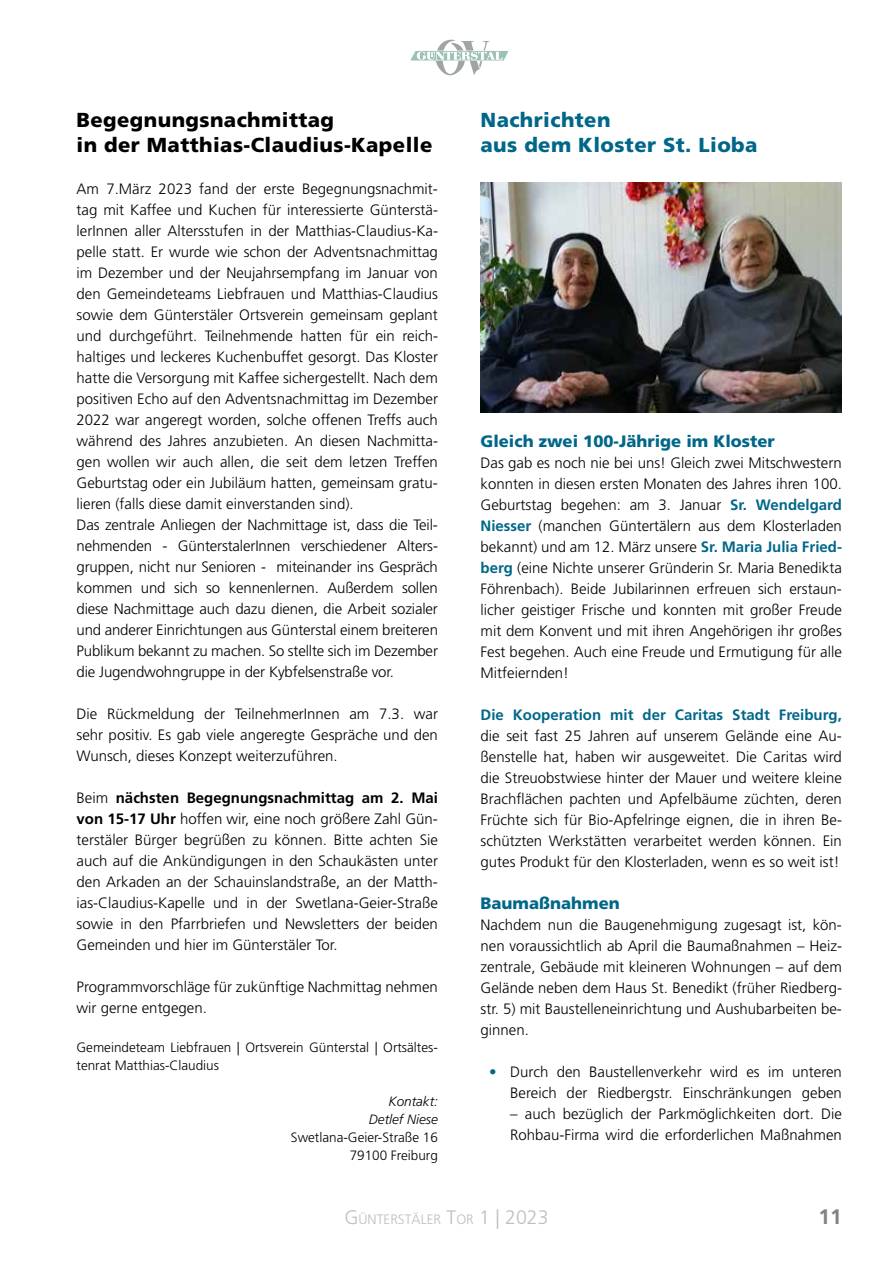
<style>
.page{position:relative;width:893px;height:1263px;background:#fff}
.page>*{position:absolute;margin:0;border:0;box-sizing:border-box;transform-origin:0 0}
.t1{font:700 21px "Frutiger LT";color:#808285}
.t2{font:900 20.25px/25.5px "Frutiger LT";letter-spacing:.02em;color:#000}
.t3{font:900 20.25px/25.5px "Frutiger LT";letter-spacing:.02em;color:#006788}
.t4{font:900 16.5px "Frutiger LT";color:#006788}
.t5{font:300 15px/21px "Frutiger LT";color:#000;text-align:justify}
.t6{font:700 15px "Frutiger LT";color:#006788}
.t7{font:300 13.65px "Frutiger LT";color:#bcbec0}
.t8{font:300 13.5px/18px "Frutiger LT";color:#000}
.t9{font:italic 300 13.5px/18px "Frutiger LT";color:#000;text-align:right}
.s1{font-weight:700}
.s2{font-weight:700;color:#006788}
.s3{color:#006788}
.s4{font-size:19.5px}
</style>
<div class="page">
<svg style="left:410px;top:40px;width:98px;height:36px"></svg>
<img style="left:480px;top:183px;width:362px;height:229px">
<h2 class="t2" style="left:77px;top:107px;width:357px">Begegnungsnachmittag<br>in der Matthias-Claudius-Kapelle</h2>
<p class="t5" style="left:77px;top:179px;width:363px;text-align:left">Am 7.März 2023 fand der erste Begegnungsnachmit&shy;tag mit Kaffee und Kuchen für interessierte Günterstä&shy;lerInnen aller Altersstufen in der Matthias-Claudius-Ka&shy;pelle statt. Er wurde wie schon der Adventsnachmittag im Dezember und der Neujahrsempfang im Januar von den Gemeindeteams Liebfrauen und Matthias-Claudius sowie dem Günterstäler Ortsverein gemeinsam geplant und durchgeführt. Teilnehmende hatten für ein reich&shy;haltiges und leckeres Kuchenbuffet gesorgt. Das Kloster hatte die Versorgung mit Kaffee sichergestellt. Nach dem positiven Echo auf den Adventsnachmittag im Dezember 2022 war angeregt worden, solche offenen Treffs auch während des Jahres anzubieten. An diesen Nachmitta&shy;gen wollen wir auch allen, die seit dem letzen Treffen Geburtstag oder ein Jubiläum hatten, gemeinsam gratu&shy;lieren (falls diese damit einverstanden sind).<br>Das zentrale Anliegen der Nachmittage ist, dass die Teil&shy;nehmenden - GünterstalerInnen verschiedener Alters&shy;gruppen, nicht nur Senioren - miteinander ins Gespräch kommen und sich so kennenlernen. Außerdem sollen diese Nachmittage auch dazu dienen, die Arbeit sozialer und anderer Einrichtungen aus Günterstal einem breiteren Publikum bekannt zu machen. So stellte sich im Dezember die Jugendwohngruppe in der Kybfelsenstraße vor.</p>
<p class="t5" style="left:77px;top:704px;width:363px">Die Rückmeldung der TeilnehmerInnen am 7.3. war sehr positiv. Es gab viele angeregte Gespräche und den Wunsch, dieses Konzept weiterzuführen.</p>
<p class="t5" style="left:77px;top:788px;width:363px">Beim <span class="s1">nächsten Begegnungsnachmittag am 2. Mai von 15-17 Uhr</span> hoffen wir, eine noch größere Zahl Gün&shy;terstäler Bürger begrüßen zu können. Bitte achten Sie auch auf die Ankündigungen in den Schaukästen unter den Arkaden an der Schauinslandstraße, an der Matth&shy;ias-Claudius-Kapelle und in der Swetlana-Geier-Straße sowie in den Pfarrbriefen und Newsletters der beiden Gemeinden und hier im Günterstäler Tor.</p>
<p class="t5" style="left:77px;top:977px;width:363px">Programmvorschläge für zukünftige Nachmittag nehmen wir gerne entgegen.</p>
<p class="t8" style="left:77px;top:1039px;width:363px">Gemeindeteam Liebfrauen | Ortsverein Günterstal | Ortsältes&shy;tenrat Matthias-Claudius</p>
<p class="t9" style="left:369px;top:1093px;width:70px">Kontakt:<br>Detlef Niese</p>
<p class="t8" style="left:291px;top:1129px;width:149px;text-align:right">Swetlana-Geier-Straße 16<br>79100 Freiburg</p>
<h2 class="t3" style="left:480px;top:107px;width:279px">Nachrichten<br>aus dem Kloster St. Lioba</h2>
<p class="t4" style="left:480px;top:431px;width:296px">Gleich zwei 100-Jährige im Kloster</p>
<p class="t5" style="left:480px;top:452px;width:363px">Das gab es noch nie bei uns! Gleich zwei Mitschwestern konnten in diesen ersten Monaten des Jahres ihren 100.<br>Geburtstag begehen: am 3. Januar <span class="s2">Sr. Wendelgard Niesser</span> (manchen Güntertälern aus dem Klosterladen bekannt) und am 12. März unsere <span class="s2">Sr. Maria Julia Fried&shy;berg</span> (eine Nichte unserer Gründerin Sr. Maria Benedikta Föhrenbach). Beide Jubilarinnen erfreuen sich erstaun&shy;licher geistiger Frische und konnten mit großer Freude mit dem Konvent und mit ihren Angehörigen ihr großes Fest begehen. Auch eine Freude und Ermutigung für alle Mitfeiernden!</p>
<p class="t6" style="left:480px;top:706px;width:363px">Die Kooperation mit der Caritas Stadt Freiburg,</p>
<p class="t5" style="left:480px;top:725px;width:363px">die seit fast 25 Jahren auf unserem Gelände eine Au&shy;ßenstelle hat, haben wir ausgeweitet. Die Caritas wird die Streuobstwiese hinter der Mauer und weitere kleine Brachflächen pachten und Apfelbäume züchten, deren Früchte sich für Bio-Apfelringe eignen, die in ihren Be&shy;schützten Werkstätten verarbeitet werden können. Ein gutes Produkt für den Klosterladen, wenn es so weit ist!</p>
<p class="t4" style="left:480px;top:893px;width:141px">Baumaßnahmen</p>
<p class="t5" style="left:480px;top:914px;width:363px">Nachdem nun die Baugenehmigung zugesagt ist, kön&shy;nen voraussichtlich ab April die Baumaßnahmen – Heiz&shy;zentrale, Gebäude mit kleineren Wohnungen – auf dem Gelände neben dem Haus St. Benedikt (früher Riedberg&shy;str. 5) mit Baustelleneinrichtung und Aushubarbeiten be&shy;ginnen.</p>
<p class="t5" style="left:489px;top:1061px;width:354px;text-align:right"><span class="s3">•</span> Durch den Baustellenverkehr wird es im unteren<br>Bereich der Riedbergstr. Einschränkungen geben</p>
<p class="t5" style="left:510px;top:1103px;width:333px">– auch bezüglich der Parkmöglichkeiten dort. Die<br>Rohbau-Firma wird die erforderlichen Maßnahmen</p>
<p class="t7" style="left:344px;top:1212px;width:206px"><span class="s4">G</span>ÜNTERSTÄLER <span class="s4">T</span>OR <span class="s4">1 | 2023</span></p>
<h1 class="t1" style="left:819px;top:1204px;width:25px">11</h1>
</div>
